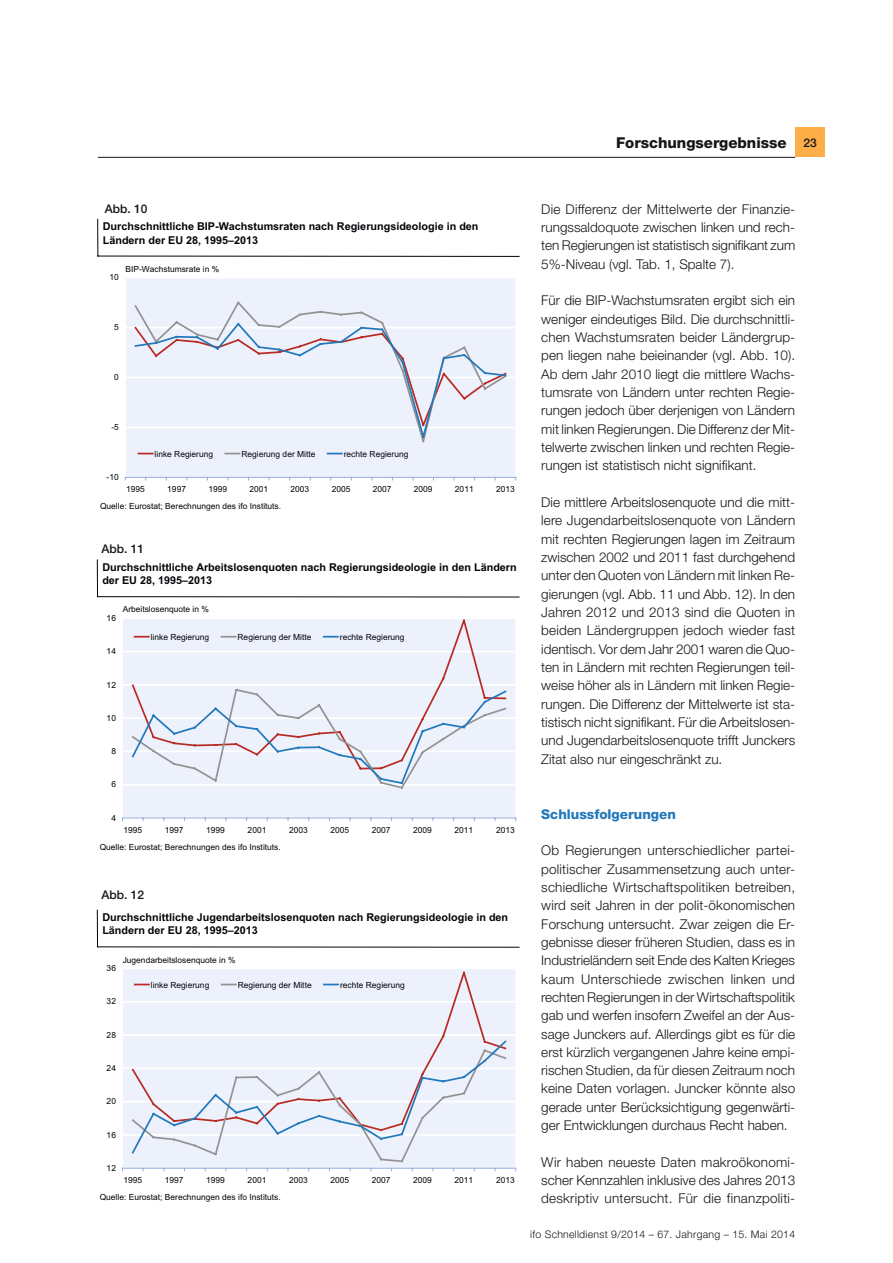
<style>
.page{position:relative;width:893px;height:1263px;background:#fff}
.page>*{position:absolute;margin:0;border:0;box-sizing:border-box;transform-origin:0 0}
.t1{font:800 15px "Helvetica Neue LT Std";color:#151616}
.Fliesstext{font:300 13.5px/18.3px "Helvetica Neue LT Std";color:#151616;text-align:justify}
.Überschrift_9_pt{font:800 13.5px "Helvetica Neue LT Std";color:#2178ba}
.fett_8pt{font:500 12px "Helvetica Neue LT Std";color:#151616}
.t2{font:700 10.8px/13.5px "Arial";color:#020408}
.t3{font:300 10.5px "Helvetica Neue LT Std";letter-spacing:.025em;color:#151616}
.t4{font:8.4px "Arial";color:#020408}
.s1{font-weight:500;font-size:12px}
</style>
<div class="page">
<hr style="left:98px;top:157px;width:697px;height:1px;background:#151616">
<div style="left:795px;top:128px;width:30px;height:29px;background:#feae47"></div>
<div style="left:125px;top:278px;width:391px;height:199px;background:#edf1fc"></div>
<hr style="left:515px;top:278px;width:1px;height:199px;background:#fff">
<hr style="left:125px;top:278px;width:1px;height:199px;background:#fff">
<hr style="left:125px;top:477px;width:391px;height:1px;background:#97addf">
<svg style="left:134px;top:301px;width:291px;height:142px"></svg>
<svg style="left:133px;top:322px;width:375px;height:117px"></svg>
<div style="left:132px;top:439px;width:282px;height:29px;background:#edf1fc"></div>
<svg style="left:138px;top:453px;width:15px;height:1px"></svg>
<svg style="left:225px;top:453px;width:15px;height:1px"></svg>
<svg style="left:328px;top:453px;width:14px;height:1px"></svg>
<hr style="left:97px;top:219px;width:1px;height:37px;background:#020408">
<hr style="left:98px;top:256px;width:421px;height:1px;background:#020408">
<div style="left:122px;top:618px;width:394px;height:200px;background:#edf1fc"></div>
<hr style="left:122px;top:618px;width:394px;height:1px;background:#fff">
<hr style="left:515px;top:618px;width:1px;height:200px;background:#fff">
<hr style="left:122px;top:618px;width:1px;height:200px;background:#fff">
<hr style="left:122px;top:818px;width:394px;height:1px;background:#97addf">
<svg style="left:131px;top:619px;width:376px;height:69px"></svg>
<svg style="left:130px;top:688px;width:378px;height:101px"></svg>
<div style="left:128px;top:622px;width:282px;height:24px;background:#edf1fc"></div>
<svg style="left:135px;top:636px;width:14px;height:1px"></svg>
<svg style="left:221px;top:636px;width:15px;height:1px"></svg>
<svg style="left:324px;top:636px;width:14px;height:1px"></svg>
<hr style="left:97px;top:560px;width:1px;height:37px;background:#020408">
<hr style="left:97px;top:596px;width:422px;height:1px;background:#020408">
<div style="left:123px;top:969px;width:392px;height:168px;background:#edf1fc"></div>
<hr style="left:122px;top:1168px;width:394px;height:1px;background:#97addf">
<svg style="left:130px;top:970px;width:378px;height:69px;background:#edeff9"></svg>
<svg style="left:130px;top:1039px;width:378px;height:132px;background:#e7eaf5"></svg>
<div style="left:128px;top:970px;width:282px;height:29px;background:#edf1fc"></div>
<svg style="left:135px;top:984px;width:14px;height:1px"></svg>
<svg style="left:222px;top:984px;width:14px;height:1px"></svg>
<svg style="left:324px;top:984px;width:14px;height:1px"></svg>
<hr style="left:97px;top:910px;width:1px;height:37px;background:#020408">
<hr style="left:97px;top:946px;width:422px;height:1px;background:#020408">
<p class="t1" style="left:616px;top:133px;width:202px">Forschungsergebnisse <span class="s1">23</span></p>
<p class="fett_8pt" style="left:105px;top:201px;width:44px">Abb. 10</p>
<p class="t2" style="left:103px;top:220px;width:377px">Durchschnittliche BIP-Wachstumsraten nach Regierungsideologie in den<br>Ländern der EU 28, 1995–2013</p>
<p class="t4" style="left:126px;top:263px;width:95px">BIP-Wachstumsrate in %</p>
<p class="t4" style="left:109px;top:272px;width:11px">10</p>
<p class="t4" style="left:114px;top:322px;width:6px">5</p>
<p class="t4" style="left:114px;top:372px;width:6px">0</p>
<p class="t4" style="left:111px;top:422px;width:9px">-5</p>
<p class="t4" style="left:107px;top:472px;width:14px">-10</p>
<p class="t4" style="left:155px;top:448px;width:60px">linke Regierung</p>
<p class="t4" style="left:241px;top:448px;width:75px">Regierung der Mitte</p>
<p class="t4" style="left:344px;top:448px;width:66px">rechte Regierung</p>
<p class="t4" style="left:126px;top:484px;width:20px">1995</p>
<p class="t4" style="left:167px;top:484px;width:20px">1997</p>
<p class="t4" style="left:208px;top:484px;width:20px">1999</p>
<p class="t4" style="left:249px;top:484px;width:20px">2001</p>
<p class="t4" style="left:291px;top:484px;width:20px">2003</p>
<p class="t4" style="left:332px;top:484px;width:20px">2005</p>
<p class="t4" style="left:373px;top:484px;width:20px">2007</p>
<p class="t4" style="left:414px;top:484px;width:20px">2009</p>
<p class="t4" style="left:455px;top:484px;width:20px">2011</p>
<p class="t4" style="left:496px;top:484px;width:20px">2013</p>
<p class="t4" style="left:100px;top:501px;width:183px">Quelle: Eurostat; Berechnungen des ifo Instituts.</p>
<p class="fett_8pt" style="left:101px;top:542px;width:44px">Abb. 11</p>
<p class="t2" style="left:102px;top:560px;width:416px">Durchschnittliche Arbeitslosenquoten nach Regierungsideologie in den Ländern der EU 28, 1995–2013</p>
<p class="t4" style="left:123px;top:604px;width:88px">Arbeitslosenquote in %</p>
<p class="t4" style="left:107px;top:612px;width:11px">16</p>
<p class="t4" style="left:107px;top:646px;width:11px">14</p>
<p class="t4" style="left:151px;top:632px;width:60px">linke Regierung</p>
<p class="t4" style="left:238px;top:632px;width:75px">Regierung der Mitte</p>
<p class="t4" style="left:340px;top:632px;width:66px">rechte Regierung</p>
<p class="t4" style="left:107px;top:679px;width:11px">12</p>
<p class="t4" style="left:107px;top:712px;width:11px">10</p>
<p class="t4" style="left:111px;top:746px;width:6px">8</p>
<p class="t4" style="left:111px;top:779px;width:6px">6</p>
<p class="t4" style="left:111px;top:812px;width:6px">4</p>
<p class="t4" style="left:123px;top:824px;width:20px">1995</p>
<p class="t4" style="left:165px;top:824px;width:20px">1997</p>
<p class="t4" style="left:206px;top:824px;width:20px">1999</p>
<p class="t4" style="left:248px;top:824px;width:20px">2001</p>
<p class="t4" style="left:289px;top:824px;width:20px">2003</p>
<p class="t4" style="left:330px;top:824px;width:20px">2005</p>
<p class="t4" style="left:372px;top:824px;width:20px">2007</p>
<p class="t4" style="left:413px;top:824px;width:20px">2009</p>
<p class="t4" style="left:455px;top:824px;width:20px">2011</p>
<p class="t4" style="left:496px;top:824px;width:20px">2013</p>
<p class="t4" style="left:100px;top:841px;width:183px">Quelle: Eurostat; Berechnungen des ifo Instituts.</p>
<p class="fett_8pt" style="left:101px;top:888px;width:44px">Abb. 12</p>
<p class="t2" style="left:102px;top:911px;width:407px">Durchschnittliche Jugendarbeitslosenquoten nach Regierungsideologie in den<br>Ländern der EU 28, 1995–2013</p>
<p class="t4" style="left:123px;top:954px;width:114px">Jugendarbeitslosenquote in %</p>
<p class="t4" style="left:107px;top:963px;width:11px">36</p>
<p class="t4" style="left:107px;top:996px;width:11px">32</p>
<p class="t4" style="left:107px;top:1029px;width:11px">28</p>
<p class="t4" style="left:107px;top:1062px;width:11px">24</p>
<p class="t4" style="left:151px;top:979px;width:60px">linke Regierung</p>
<p class="t4" style="left:238px;top:979px;width:75px">Regierung der Mitte</p>
<p class="t4" style="left:340px;top:979px;width:66px">rechte Regierung</p>
<p class="t4" style="left:107px;top:1096px;width:11px">20</p>
<p class="t4" style="left:107px;top:1129px;width:11px">16</p>
<p class="t4" style="left:107px;top:1162px;width:11px">12</p>
<p class="t4" style="left:123px;top:1175px;width:20px">1995</p>
<p class="t4" style="left:165px;top:1175px;width:20px">1997</p>
<p class="t4" style="left:206px;top:1175px;width:20px">1999</p>
<p class="t4" style="left:248px;top:1175px;width:20px">2001</p>
<p class="t4" style="left:289px;top:1175px;width:20px">2003</p>
<p class="t4" style="left:330px;top:1175px;width:20px">2005</p>
<p class="t4" style="left:372px;top:1175px;width:20px">2007</p>
<p class="t4" style="left:413px;top:1175px;width:20px">2009</p>
<p class="t4" style="left:455px;top:1175px;width:20px">2011</p>
<p class="t4" style="left:496px;top:1175px;width:20px">2013</p>
<p class="t4" style="left:100px;top:1191px;width:183px">Quelle: Eurostat; Berechnungen des ifo Instituts.</p>
<p class="Fliesstext" style="left:541px;top:200px;width:255px">Die Differenz der Mittelwerte der Finanzie&shy;rungssaldoquote zwischen linken und rech&shy;ten Regierungen ist statistisch signifikant zum 5%-Niveau (vgl. Tab. 1, Spalte 7).</p>
<p class="Fliesstext" style="left:541px;top:291px;width:255px">Für die BIP-Wachstumsraten ergibt sich ein weniger eindeutiges Bild. Die durchschnittli&shy;chen Wachstumsraten beider Ländergrup&shy;pen liegen nahe beieinander (vgl. Abb. 10).<br>Ab dem Jahr 2010 liegt die mittlere Wachs&shy;tumsrate von Ländern unter rechten Regie&shy;rungen jedoch über derjenigen von Ländern mit linken Regierungen. Die Differenz der Mit&shy;telwerte zwischen linken und rechten Regie&shy;rungen ist statistisch nicht signifikant.</p>
<p class="Fliesstext" style="left:541px;top:493px;width:255px">Die mittlere Arbeitslosenquote und die mitt&shy;lere Jugendarbeitslosenquote von Ländern mit rechten Regierungen lagen im Zeitraum zwischen 2002 und 2011 fast durchgehend unter den Quoten von Ländern mit linken Re&shy;gierungen (vgl. Abb. 11 und Abb. 12). In den Jahren 2012 und 2013 sind die Quoten in beiden Ländergruppen jedoch wieder fast identisch. Vor dem Jahr 2001 waren die Quo&shy;ten in Ländern mit rechten Regierungen teil&shy;weise höher als in Ländern mit linken Regie&shy;rungen. Die Differenz der Mittelwerte ist sta&shy;tistisch nicht signifikant. Für die Arbeitslosen&shy;und Jugendarbeitslosenquote trifft Junckers Zitat also nur eingeschränkt zu.</p>
<p class="Überschrift_9_pt" style="left:541px;top:806px;width:136px">Schlussfolgerungen</p>
<p class="Fliesstext" style="left:541px;top:841px;width:255px;text-align:left">Ob Regierungen unterschiedlicher partei&shy;politischer Zusammensetzung auch unter&shy;schiedliche Wirtschaftspolitiken betreiben, wird seit Jahren in der polit-ökonomischen Forschung untersucht. Zwar zeigen die Er&shy;gebnisse dieser früheren Studien, dass es in Industrieländern seit Ende des Kalten Krieges kaum Unterschiede zwischen linken und rechten Regierungen in der Wirtschaftspolitik gab und werfen insofern Zweifel an der Aus&shy;sage Junckers auf. Allerdings gibt es für die erst kürzlich vergangenen Jahre keine empi&shy;rischen Studien, da für diesen Zeitraum noch keine Daten vorlagen. Juncker könnte also gerade unter Berücksichtigung gegenwärti&shy;ger Entwicklungen durchaus Recht haben.</p>
<p class="Fliesstext" style="left:541px;top:1152px;width:255px">Wir haben neueste Daten makroökonomi&shy;scher Kennzahlen inklusive des Jahres 2013 deskriptiv untersucht. Für die finanzpoliti-</p>
<p class="t3" style="left:530px;top:1228px;width:266px">ifo Schnelldienst 9/2014 – 67. Jahrgang – 15. Mai 2014</p>
</div>
